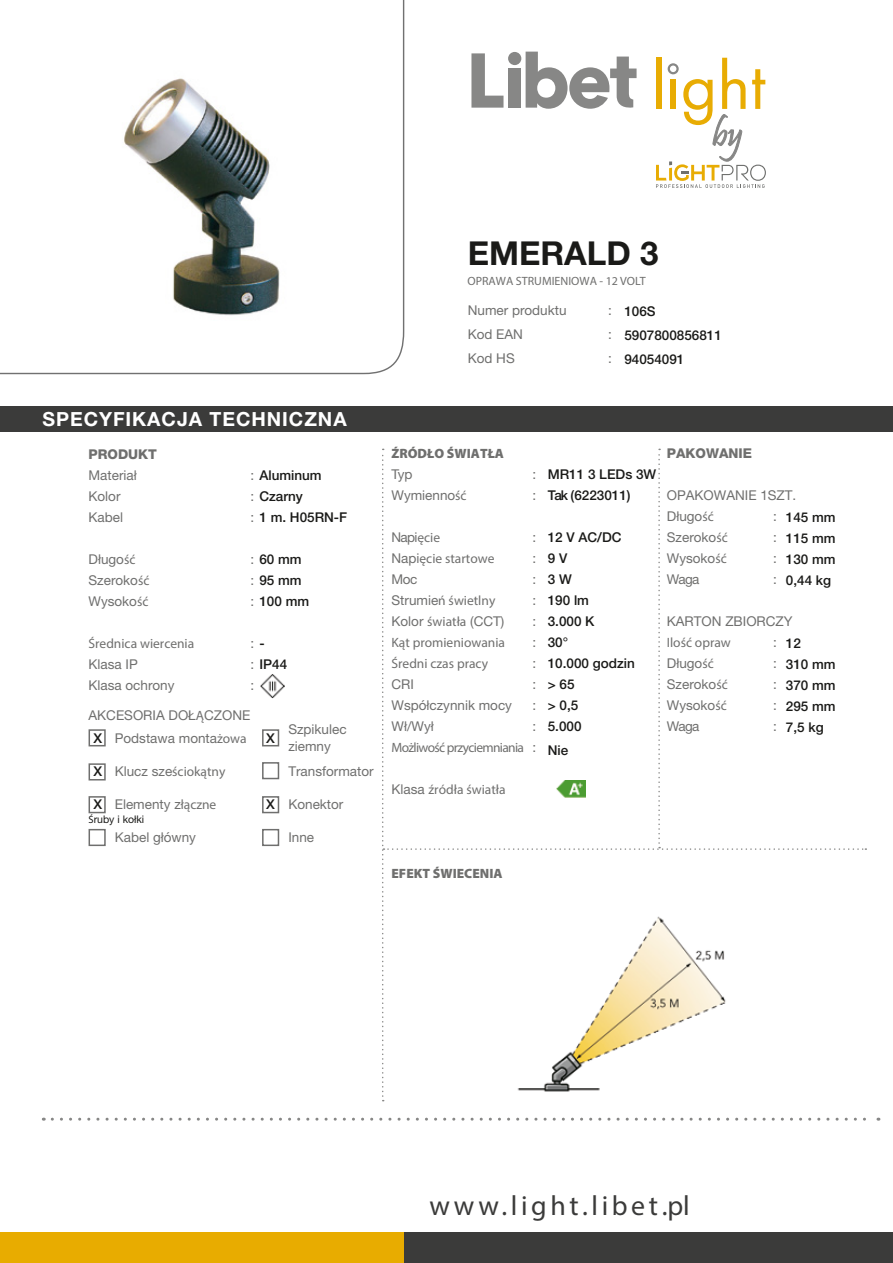
<style>
.page{position:relative;width:893px;height:1263px;background:#fff}
.page>*{position:absolute;margin:0;border:0;box-sizing:border-box;transform-origin:0 0}
.t1{font:700 33px "Helvetica Neue LT Std";color:#1a1a18}
.t2{font:27.9px "Myriad Pro";letter-spacing:.13em;color:#3b3b3a}
.t3{font:700 19.5px "Helvetica Neue LT Std";letter-spacing:.05em;color:#fff}
.t4{font:13.5px/21px "Helvetica Neue LT Std";color:#6f6f6e}
.t5{font:500 13.5px/21px "Helvetica Neue LT Std";color:#1a1a18}
.t6{font:13.5px "Myriad Pro";color:#6f6f6e}
.t7{font:900 13.5px "Myriad Pro";color:#6f6f6e}
.t8{font:13.5px "Myriad Pro";letter-spacing:-.05em;color:#6f6f6e}
.t9{font:800 13.5px "Helvetica Neue LT Std";color:#6f6f6e}
.t10{font:12px "Myriad Pro";color:#6f6f6e}
.t11{font:10.5px "Helvetica Neue LT Std";color:#1a1a18}
.s1{font-weight:400;color:#6f6f6e}
.s2{font-family:"Myriad Pro"}
.s3{font-weight:500;color:#1a1a18}
.s4{font-family:"Helvetica Neue LT Std"}
</style>
<div class="page">
<svg style="left:0;top:0;width:405px;height:375px"></svg>
<img style="left:96px;top:36px;width:213px;height:315px">
<div style="left:0;top:406px;width:893px;height:26px;background:#3b3b3a"></div>
<svg style="left:52px;top:1118px;width:827px;height:3px"></svg>
<div style="left:404px;top:1232px;width:489px;height:31px;background:#3b3b3a"></div>
<div style="left:0;top:1232px;width:404px;height:31px;background:#e8ac00"></div>
<svg style="left:382px;top:449px;width:484px;height:652px"></svg>
<div style="left:89px;top:729px;width:17px;height:17px;border:2px solid #6f6f6e"></div>
<div style="left:89px;top:763px;width:17px;height:17px;border:2px solid #6f6f6e"></div>
<div style="left:89px;top:796px;width:17px;height:17px;border:2px solid #6f6f6e"></div>
<div style="left:262px;top:729px;width:17px;height:17px;border:2px solid #6f6f6e"></div>
<div style="left:262px;top:762px;width:17px;height:17px;border:2px solid #6f6f6e"></div>
<div style="left:262px;top:796px;width:17px;height:17px;border:2px solid #6f6f6e"></div>
<div style="left:262px;top:829px;width:17px;height:17px;border:2px solid #6f6f6e"></div>
<div style="left:89px;top:829px;width:17px;height:17px;border:2px solid #6f6f6e"></div>
<img style="left:260px;top:674px;width:25px;height:24px">
<img style="left:556px;top:780px;width:30px;height:17px">
<svg style="left:471px;top:53px;width:32px;height:55px"></svg>
<div style="left:508px;top:52px;width:13px;height:13px;background:#878786;border-radius:50%"></div>
<div style="left:509px;top:69px;width:12px;height:39px;background:#878786"></div>
<svg style="left:526px;top:52px;width:111px;height:57px"></svg>
<svg style="left:656px;top:58px;width:110px;height:130px"></svg>
<img style="left:403px;top:887px;width:454px;height:212px">
<h1 class="t1" style="left:468px;top:233px;width:192px">EMERALD 3</h1>
<p class="t10" style="left:467px;top:273px;width:180px">OPRAWA STRUMIENIOWA - 12 VOLT</p>
<p class="t4" style="left:468px;top:300px;width:100px">Numer produktu</p>
<p class="t4" style="left:608px;top:300px;width:5px">:</p>
<p class="t4" style="left:468px;top:324px;width:57px">Kod EAN</p>
<p class="t4" style="left:608px;top:324px;width:5px">:</p>
<p class="t4" style="left:468px;top:348px;width:49px">Kod HS</p>
<p class="t4" style="left:608px;top:348px;width:5px">:</p>
<p class="t5" style="left:624px;top:299px;width:99px;line-height:24px">106S<br>5907800856811<br>94054091</p>
<h3 class="t3" style="left:43px;top:407px;width:306px">SPECYFIKACJA TECHNICZNA</h3>
<p class="t9" style="left:89px;top:446px;width:70px">PRODUKT</p>
<p class="t4" style="left:89px;top:464px;width:50px">Materiał</p>
<p class="t5" style="left:251px;top:465px;width:73px"><span class="s1">:</span> Aluminum</p>
<p class="t4" style="left:89px;top:485px;width:33px">Kolor</p>
<p class="t5" style="left:251px;top:486px;width:54px"><span class="s1">:</span> Czarny</p>
<p class="t4" style="left:89px;top:506px;width:36px">Kabel</p>
<p class="t5" style="left:251px;top:507px;width:98px"><span class="s1">:</span> 1 m. H05RN-F</p>
<p class="t4" style="left:89px;top:548px;width:48px">Długo<span class="s2">ść</span></p>
<p class="t5" style="left:251px;top:549px;width:53px"><span class="s1">:</span> 60 mm</p>
<p class="t4" style="left:89px;top:569px;width:62px">Szeroko<span class="s2">ść</span></p>
<p class="t5" style="left:251px;top:570px;width:53px"><span class="s1">:</span> 95 mm</p>
<p class="t4" style="left:89px;top:590px;width:61px">Wysoko<span class="s2">ść</span></p>
<p class="t5" style="left:251px;top:591px;width:60px"><span class="s1">:</span> 100 mm</p>
<p class="t6" style="left:89px;top:635px;width:107px">Średnica wiercenia</p>
<p class="t4" style="left:251px;top:632px;width:16px">: <span class="s3">-</span></p>
<p class="t4" style="left:89px;top:653px;width:51px">Klasa IP</p>
<p class="t5" style="left:251px;top:654px;width:38px"><span class="s1">:</span> IP44</p>
<p class="t4" style="left:89px;top:674px;width:88px">Klasa ochrony</p>
<p class="t4" style="left:251px;top:674px;width:5px">:</p>
<p class="t4" style="left:89px;top:704px;width:163px">AKCESORIA DOŁ<span class="s2">Ą</span>CZONE</p>
<p class="t4" style="left:288px;top:721px;width:60px;line-height:16.2px">Szpikulec ziemny</p>
<p class="t4" style="left:288px;top:761px;width:87px">Transformator</p>
<p class="t4" style="left:288px;top:794px;width:57px">Konektor</p>
<p class="t4" style="left:288px;top:827px;width:27px">Inne</p>
<p class="t5" style="left:94px;top:728px;width:10px">X</p>
<p class="t5" style="left:266px;top:727px;width:10px">X</p>
<p class="t5" style="left:94px;top:761px;width:10px">X</p>
<p class="t5" style="left:94px;top:794px;width:10px">X</p>
<p class="t11" style="left:89px;top:813px;width:57px"><span class="s2">Ś</span>ruby i kołki</p>
<p class="t4" style="left:115px;top:728px;width:133px">Podstawa monta<span class="s2">żowa</span></p>
<p class="t6" style="left:115px;top:764px;width:112px"><span class="s4">Klucz sze</span>ściokątny</p>
<p class="t4" style="left:115px;top:794px;width:103px">Elementy zł<span class="s2">ączne</span></p>
<p class="t4" style="left:115px;top:827px;width:83px">Kabel główny</p>
<p class="t5" style="left:266px;top:793px;width:10px">X</p>
<p class="t7" style="left:391px;top:445px;width:114px">ŹRÓDŁO ŚWIATŁA</p>
<p class="t4" style="left:391px;top:464px;width:23px">Typ</p>
<p class="t4" style="left:532px;top:464px;width:5px">:</p>
<p class="t4" style="left:391px;top:485px;width:77px">Wymienno<span class="s2">ść</span></p>
<p class="t4" style="left:532px;top:485px;width:5px">:</p>
<p class="t4" style="left:391px;top:527px;width:50px">Napi<span class="s2">ęcie</span></p>
<p class="t4" style="left:532px;top:527px;width:5px">:</p>
<p class="t6" style="left:391px;top:550px;width:104px"><span class="s4">Napi</span>ęcie startowe</p>
<p class="t4" style="left:532px;top:548px;width:5px">:</p>
<p class="t4" style="left:391px;top:569px;width:27px">Moc</p>
<p class="t4" style="left:532px;top:569px;width:5px">:</p>
<p class="t6" style="left:391px;top:592px;width:105px"><span class="s4">Strumie</span>ń świetlny</p>
<p class="t4" style="left:532px;top:590px;width:5px">:</p>
<p class="t4" style="left:391px;top:611px;width:114px">Kolor <span class="s2">światła</span> (CCT)</p>
<p class="t4" style="left:532px;top:611px;width:5px">:</p>
<p class="t6" style="left:391px;top:634px;width:115px">Kąt promieniowania</p>
<p class="t4" style="left:532px;top:632px;width:5px">:</p>
<p class="t6" style="left:391px;top:655px;width:98px">Średni czas pracy</p>
<p class="t4" style="left:532px;top:653px;width:5px">:</p>
<p class="t4" style="left:391px;top:674px;width:24px">CRI</p>
<p class="t4" style="left:532px;top:674px;width:5px">:</p>
<p class="t4" style="left:391px;top:695px;width:122px">Współczynnik mocy</p>
<p class="t4" style="left:532px;top:695px;width:5px">:</p>
<p class="t4" style="left:391px;top:716px;width:44px">Wł/Wył</p>
<p class="t4" style="left:532px;top:716px;width:5px">:</p>
<p class="t8" style="left:391px;top:739px;width:146px">Możliwość przyciemniania <span class="s4">:</span></p>
<p class="t6" style="left:391px;top:781px;width:116px"><span class="s4">Klasa</span> źródła światła</p>
<p class="t5" style="left:548px;top:464px;width:110px">MR11 3 LEDs 3W</p>
<p class="t5" style="left:548px;top:485px;width:84px">Tak (6223011)</p>
<p class="t5" style="left:548px;top:527px;width:75px">12 V AC/DC<br>9 V<br>3 W<br>190 lm<br>3.000 K<br>30°</p>
<p class="t5" style="left:548px;top:674px;width:35px">&gt; 65 &gt; 0,5<br>5.000</p>
<p class="t5" style="left:548px;top:653px;width:89px">10.000 godzin</p>
<p class="t5" style="left:548px;top:739px;width:22px">Nie</p>
<p class="t9" style="left:667px;top:445px;width:87px">PAKOWANIE</p>
<p class="t4" style="left:667px;top:485px;width:131px">OPAKOWANIE 1SZT.<br>Długo<span class="s2">ść</span></p>
<p class="t5" style="left:786px;top:507px;width:51px;text-align:justify">145 mm 115 mm 130 mm 0,44 kg</p>
<p class="t4" style="left:773px;top:506px;width:5px">:</p>
<p class="t4" style="left:667px;top:527px;width:62px">Szeroko<span class="s2">ść</span></p>
<p class="t4" style="left:773px;top:527px;width:5px">:</p>
<p class="t4" style="left:667px;top:548px;width:61px">Wysoko<span class="s2">ść</span></p>
<p class="t4" style="left:773px;top:548px;width:5px">:</p>
<p class="t4" style="left:667px;top:569px;width:34px">Waga</p>
<p class="t4" style="left:773px;top:569px;width:5px">:</p>
<p class="t4" style="left:667px;top:611px;width:127px">KARTON ZBIORCZY</p>
<p class="t6" style="left:667px;top:634px;width:66px">Ilość opraw</p>
<p class="t4" style="left:773px;top:632px;width:5px">:</p>
<p class="t4" style="left:667px;top:653px;width:48px">Długo<span class="s2">ść</span></p>
<p class="t4" style="left:773px;top:653px;width:5px">:</p>
<p class="t4" style="left:667px;top:674px;width:62px">Szeroko<span class="s2">ść</span></p>
<p class="t4" style="left:773px;top:674px;width:5px">:</p>
<p class="t4" style="left:667px;top:695px;width:61px">Wysoko<span class="s2">ść</span></p>
<p class="t4" style="left:773px;top:695px;width:5px">:</p>
<p class="t4" style="left:667px;top:716px;width:34px">Waga</p>
<p class="t4" style="left:773px;top:716px;width:5px">:</p>
<p class="t5" style="left:786px;top:633px;width:51px">12<br>310 mm<br>370 mm<br>295 mm<br>7,5 kg</p>
<p class="t7" style="left:391px;top:865px;width:113px">EFEKT ŚWIECENIA</p>
<h2 class="t2" style="left:429px;top:1188px;width:262px">www.light.libet.pl</h2>
</div>
